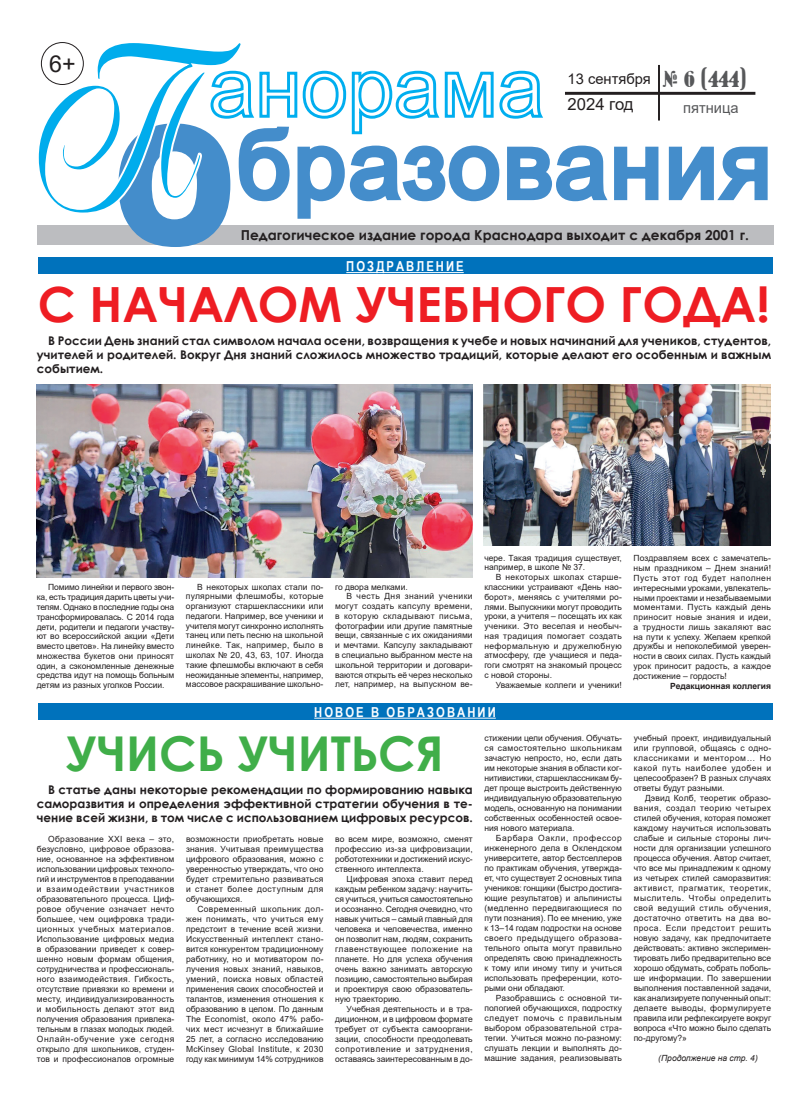
<style>
.page{position:relative;width:808px;height:1106px;background:#fff}
.page>*{position:absolute;margin:0;border:0;box-sizing:border-box;transform-origin:0 0}
.t1{font:700 48.5px "Century Gothic";color:#ee1d23}
.t2{font:700 48px "Century Gothic";color:#40ae49}
.t3{font:23.3px "Arial";color:#231f20}
.t4{font:23px "Bernhard";color:#57585a}
.t5{font:16.7px "Arial";color:#231f20}
.t6{font:14.7px "Arial";color:#231f20}
.t7{font:14.7px "Arial";color:#57585a}
.t8{font:700 13.7px "Century Gothic";color:#231f20}
.t9{font:700 13.7px "Arial NGCG";letter-spacing:.15em;color:#fff}
.t10{font:700 12px/13.8px "Century Gothic";color:#231f20;text-align:justify}
.t11{font:8.5px/10px "Arial";color:#231f20;text-align:justify}
.t12{font:8.5px "Arial";letter-spacing:.05em;color:#231f20}
.t13{font:8.5px "Arial";letter-spacing:.03em;color:#231f20}
.t14{font:700 8.5px "Arial";color:#231f20}
.t15{font:italic 8.5px "Arial";color:#231f20}
</style>
<div class="page">
<svg style="left:38px;top:42px;width:732px;height:205px"></svg>
<div style="left:38px;top:258px;width:734px;height:16px;background:#0072bc"></div>
<hr style="left:346px;top:272px;width:118px;height:1px;background:#fff">
<div style="left:38px;top:703px;width:734px;height:17px;background:#0072bc"></div>
<hr style="left:314px;top:717px;width:182px;height:1px;background:#fff">
<div style="left:41px;top:42px;width:43px;height:43px;border:1px solid #231f20;border-radius:50%"></div>
<img style="left:484px;top:384px;width:287px;height:162px">
<img style="left:37px;top:384px;width:436px;height:193px">
<h3 class="t3" style="left:49px;top:51px;width:28px">6+</h3>
<h3 class="t6" style="left:568px;top:70px;width:85px">13 сентября</h3>
<h3 class="t5" style="left:568px;top:95px;width:68px">2024 год</h3>
<h3 class="t4" style="left:663px;top:66px;width:86px">¹ 6 (444)</h3>
<h3 class="t7" style="left:683px;top:100px;width:57px">пятница</h3>
<h3 class="t8" style="left:241px;top:227px;width:510px">Педагогическое издание города Краснодара выходит с декабря 2001 г.</h3>
<h3 class="t9" style="left:346px;top:260px;width:119px">ПОЗДРАВЛЕНИЕ</h3>
<h1 class="t1" style="left:38px;top:273px;width:733px">С НАЧАЛОМ УЧЕБНОГО ГОДА!</h1>
<h3 class="t10" style="left:37px;top:333px;width:736px;text-indent:11px">В России День знаний стал символом начала осени, возвращения к учебе и новых начинаний для учеников, студентов, учителей и родителей. Вокруг Дня знаний сложилось множество традиций, которые делают его особенным и важным событием.</h3>
<p class="t11" style="left:37px;top:582px;width:139px;text-indent:11px">Помимо линейки и первого звон&shy;ка, есть традиция дарить цветы учи&shy;телям. Однако в последние годы она трансформировалась. С 2014 года дети, родители и педагоги участву&shy;ют во всероссийской акции «Дети вместо цветов». На линейку вместо множества букетов они приносят один, а сэкономленные денежные средства идут на помощь больным детям из разных уголков России.</p>
<p class="t11" style="left:186px;top:581px;width:139px;text-indent:11px">В некоторых школах стали по&shy;пулярными флешмобы, которые организуют старшеклассники или педагоги. Например, все ученики и учителя могут синхронно исполнять танец или петь песню на школьной линейке. Так, например, было в школах № 20, 43, 63, 107. Иногда такие флешмобы включают в себя неожиданные элементы, например, массовое раскрашивание школьно-</p>
<p class="t11" style="left:335px;top:581px;width:74px">го двора мелками.</p>
<p class="t12" style="left:346px;top:591px;width:128px">В честь Дня знаний ученики</p>
<p class="t13" style="left:335px;top:601px;width:139px">могут создать капсулу времени,</p>
<p class="t12" style="left:335px;top:611px;width:139px">в которую складывают письма,</p>
<p class="t11" style="left:335px;top:620px;width:139px">фотографии или другие памятные</p>
<p class="t11" style="left:335px;top:630px;width:139px">вещи, связанные с их ожиданиями</p>
<p class="t11" style="left:335px;top:640px;width:139px">и мечтами. Капсулу закладывают</p>
<p class="t11" style="left:335px;top:650px;width:139px">в специально выбранном месте на</p>
<p class="t11" style="left:335px;top:660px;width:139px">школьной территории и договари-</p>
<p class="t11" style="left:335px;top:669px;width:139px">ваются открыть её через несколько</p>
<p class="t11" style="left:335px;top:679px;width:139px">лет, например, на выпускном ве-</p>
<p class="t11" style="left:484px;top:553px;width:139px">чере. Такая традиция существует, например, в школе № 37.</p>
<p class="t11" style="left:484px;top:572px;width:139px;text-indent:11px">В некоторых школах старше&shy;классники устраивают «День нао&shy;борот», меняясь с учителями ро&shy;лями. Выпускники могут проводить уроки, а учителя – посещать их как ученики. Это веселая и необыч&shy;ная традиция помогает создать неформальную и дружелюбную атмосферу, где учащиеся и педа&shy;гоги смотрят на знакомый процесс с новой стороны.</p>
<p class="t11" style="left:496px;top:679px;width:128px">Уважаемые коллеги и ученики!</p>
<h3 class="t9" style="left:314px;top:705px;width:183px">НОВОЕ В ОБРАЗОВАНИИ</h3>
<h2 class="t2" style="left:66px;top:722px;width:379px">УЧИСЬ УЧИТЬСЯ</h2>
<h3 class="t10" style="left:37px;top:782px;width:437px;text-indent:11px">В статье даны некоторые рекомендации по формированию навыка саморазвития и определения эффективной стратегии обучения в те&shy;чение всей жизни, в том числе с использованием цифровых ресурсов.</h3>
<p class="t11" style="left:37px;top:834px;width:139px;text-indent:11px">Образование ХХI века – это, безусловно, цифровое образова&shy;ние, основанное на эффективном использовании цифровых техноло&shy;гий и инструментов в преподавании и взаимодействии участников образовательного процесса. Циф&shy;ровое обучение означает нечто большее, чем оцифровка тради&shy;ционных учебных материалов.<br>Использование цифровых медиа в образовании приведет к совер&shy;шенно новым формам общения, сотрудничества и профессиональ&shy;ного взаимодействия. Гибкость, отсутствие привязки ко времени и месту, индивидуализированность и мобильность делают этот вид получения образования привлека&shy;тельным в глазах молодых людей.<br>Онлайн-обучение уже сегодня открыло для школьников, студен&shy;тов и профессионалов огромные</p>
<p class="t11" style="left:186px;top:834px;width:139px">возможности приобретать новые знания. Учитывая преимущества цифрового образования, можно с уверенностью утверждать, что оно будет стремительно развиваться и станет более доступным для обучающихся.</p>
<p class="t11" style="left:186px;top:904px;width:139px;text-indent:11px">Современный школьник дол&shy;жен понимать, что учиться ему предстоит в течение всей жизни.<br>Искусственный интеллект стано&shy;вится конкурентом традиционному работнику, но и мотиватором по&shy;лучения новых знаний, навыков, умений, поиска новых областей применения своих способностей и талантов, изменения отношения к образованию в целом. По данным The Economist, около 47% рабо&shy;чих мест исчезнут в ближайшие 25 лет, а согласно исследованию McKinsey Global Institute, к 2030 году как минимум 14% сотрудников</p>
<p class="t11" style="left:335px;top:834px;width:139px">во всем мире, возможно, сменят профессию из-за цифровизации, робототехники и достижений искус&shy;ственного интеллекта.</p>
<p class="t11" style="left:335px;top:874px;width:139px;text-indent:11px">Цифровая эпоха ставит перед каждым ребенком задачу: научить&shy;ся учиться, учиться самостоятельно и осознанно. Сегодня очевидно, что навык учиться – самый главный для человека и человечества, именно он позволит нам, людям, сохранить главенствующее положение на планете. Но для успеха обучения очень важно занимать авторскую позицию, самостоятельно выбирая и проектируя свою образователь&shy;ную траекторию.</p>
<p class="t11" style="left:335px;top:1004px;width:139px;text-indent:11px">Учебная деятельность и в тра&shy;диционном, и в цифровом формате требует от субъекта самооргани&shy;зации, способности преодолевать сопротивление и затруднения, оставаясь заинтересованным в до-</p>
<p class="t11" style="left:484px;top:733px;width:139px">стижении цели обучения. Обучать&shy;ся самостоятельно школьникам зачастую непросто, но, если дать им некоторые знания в области ког&shy;нитивистики, старшеклассникам бу&shy;дет проще выстроить действенную индивидуальную образовательную модель, основанную на понимании собственных особенностей освое&shy;ния нового материала.</p>
<p class="t11" style="left:484px;top:833px;width:139px;text-indent:11px">Барбара Оакли, профессор инженерного дела в Оклендском университете, автор бестселлеров по практикам обучения, утвержда&shy;ет, что существует 2 основных типа учеников: гонщики (быстро достига&shy;ющие результатов) и альпинисты (медленно передвигающиеся по пути познания). По ее мнению, уже к 13–14 годам подростки на основе своего предыдущего образова&shy;тельного опыта могут правильно определять свою принадлежность к тому или иному типу и учиться использовать преференции, кото&shy;рыми они обладают.</p>
<p class="t11" style="left:484px;top:993px;width:139px;text-indent:11px">Разобравшись с основной ти&shy;пологией обучающихся, подростку следует помочь с правильным выбором образовательной стра&shy;тегии. Учиться можно по-разному: слушать лекции и выполнять до&shy;машние задания, реализовывать</p>
<p class="t11" style="left:634px;top:553px;width:139px">Поздравляем всех с замечатель&shy;ным праздником – Днем знаний!<br>Пусть этот год будет наполнен интересными уроками, увлекатель&shy;ными проектами и незабываемыми моментами. Пусть каждый день приносит новые знания и идеи, а трудности лишь закаляют вас на пути к успеху. Желаем крепкой дружбы и непоколебимой уверен&shy;ности в своих силах. Пусть каждый урок приносит радость, а каждое достижение – гордость!</p>
<p class="t14" style="left:670px;top:681px;width:102px">Редакционная коллегия</p>
<p class="t11" style="left:634px;top:733px;width:139px">учебный проект, индивидуальный или групповой, общаясь с одно&shy;классниками и ментором… Но какой путь наиболее удобен и целесообразен? В разных случаях ответы будут разными.</p>
<p class="t11" style="left:634px;top:793px;width:139px;text-indent:11px">Дэвид Колб, теоретик образо&shy;вания, создал теорию четырех стилей обучения, которая поможет каждому научиться использовать слабые и сильные стороны лич&shy;ности для организации успешного процесса обучения. Автор считает, что все мы принадлежим к одному из четырех стилей саморазвития: активист, прагматик, теоретик, мыслитель. Чтобы определить свой ведущий стиль обучения, достаточно ответить на два во&shy;проса. Если предстоит решить новую задачу, как предпочитаете действовать: активно эксперимен&shy;тировать либо предварительно все хорошо обдумать, собрать поболь&shy;ше информации. По завершении выполнения поставленной задачи, как анализируете полученный опыт: делаете выводы, формулируете правила или рефлексируете вокруг вопроса «Что можно было сделать по-другому?»</p>
<p class="t15" style="left:658px;top:1053px;width:101px">(Продолжение на стр. 4)</p>
</div>
